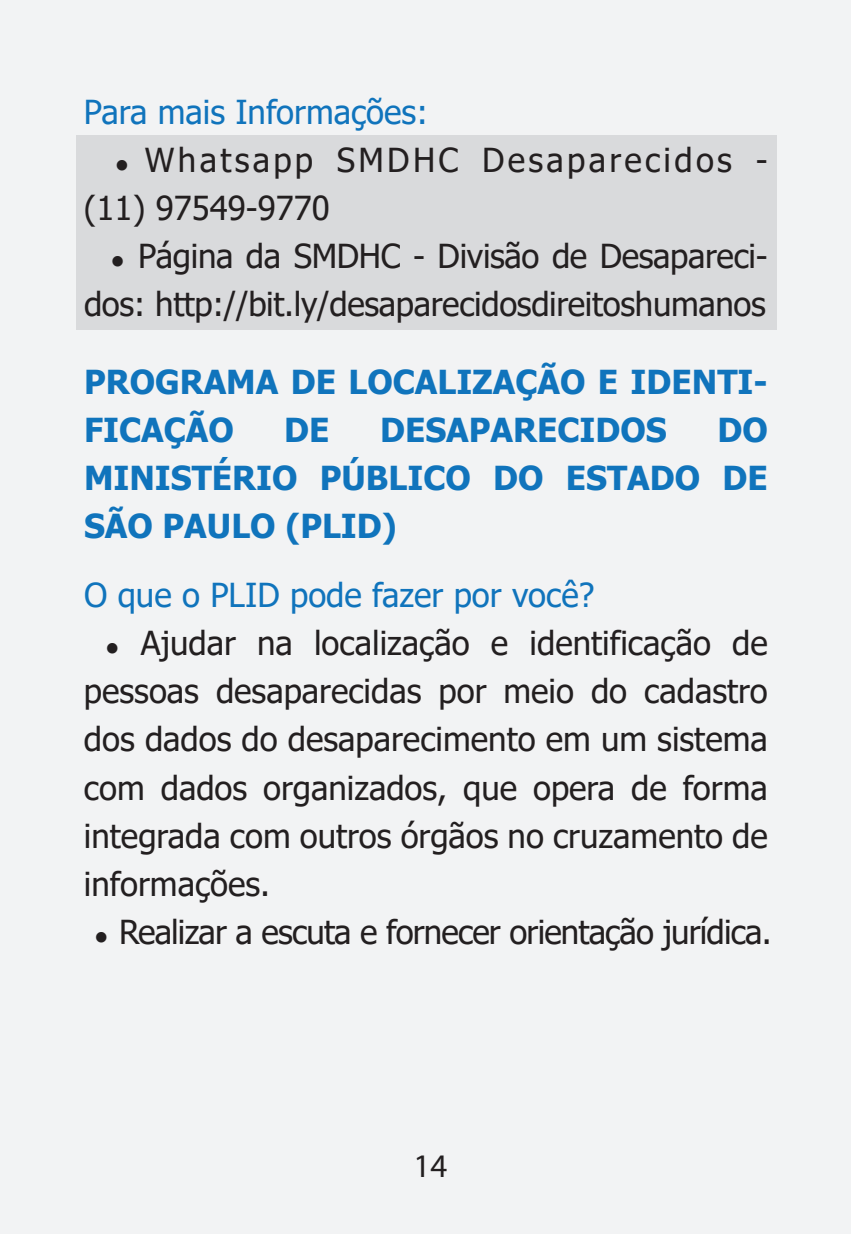
<style>
.page{position:relative;width:851px;height:1234px;background:#fff}
.page>*{position:absolute;margin:0;border:0;box-sizing:border-box;transform-origin:0 0}
.t1{font:33px/48px "Tahoma";letter-spacing:-.01em;color:#231f20;text-align:right}
.t2{font:700 33px/48px "Tahoma";color:#1074bc}
.t3{font:33px "Tahoma";color:#1074bc}
.t4{font:33px/48px "Tahoma";letter-spacing:.1em;color:#231f20}
.t5{font:33px "Myriad Pro";color:#231f20}
.s1{font-size:24px}
</style>
<div class="page">
<div style="left:0;top:0;width:850px;height:1233px;background:#f2f3f4"></div>
<div style="left:76px;top:135px;width:700px;height:194px;background:#d9dadc"></div>
<p class="t3" style="left:84px;top:90px;width:345px">Para mais Informações:</p>
<p class="t4" style="left:84px;top:138px;width:685px;text-indent:31px"><span class="s1">●</span> Whatsapp SMDHC Desaparecidos - (11) 97549-9770</p>
<p class="t1" style="left:84px;top:234px;width:685px"><span class="s1">●</span> Página da SMDHC - Divisão de Desapareci&shy;dos: http://bit.ly/desaparecidosdireitoshumanos</p>
<p class="t2" style="left:84px;top:359px;width:685px">PROGRAMA DE LOCALIZAÇÃO E IDENTI-<br>FICAÇÃO</p>
<p class="t2" style="left:84px;top:407px;width:685px;text-align:justify;text-indent:633px">DO MINISTÉRIO PÚBLICO DO ESTADO DE SÃO PAULO (PLID)</p>
<p class="t3" style="left:84px;top:573px;width:512px">O que o PLID pode fazer por você?</p>
<p class="t1" style="left:84px;top:621px;width:685px;text-align:justify;text-indent:21px"><span class="s1">●</span> Ajudar na localização e identificação de pessoas desaparecidas por meio do cadastro dos dados do desaparecimento em um sistema com dados organizados, que opera de forma integrada com outros órgãos no cruzamento de informações.</p>
<p class="t1" style="left:94px;top:909px;width:678px"><span class="s1">●</span> Realizar a escuta e fornecer orientação jurídica.</p>
<p class="t2" style="left:284px;top:407px;width:47px">DE</p>
<p class="t2" style="left:380px;top:407px;width:288px">DESAPARECIDOS</p>
<p class="t5" style="left:413px;top:1145px;width:35px">14</p>
</div>
